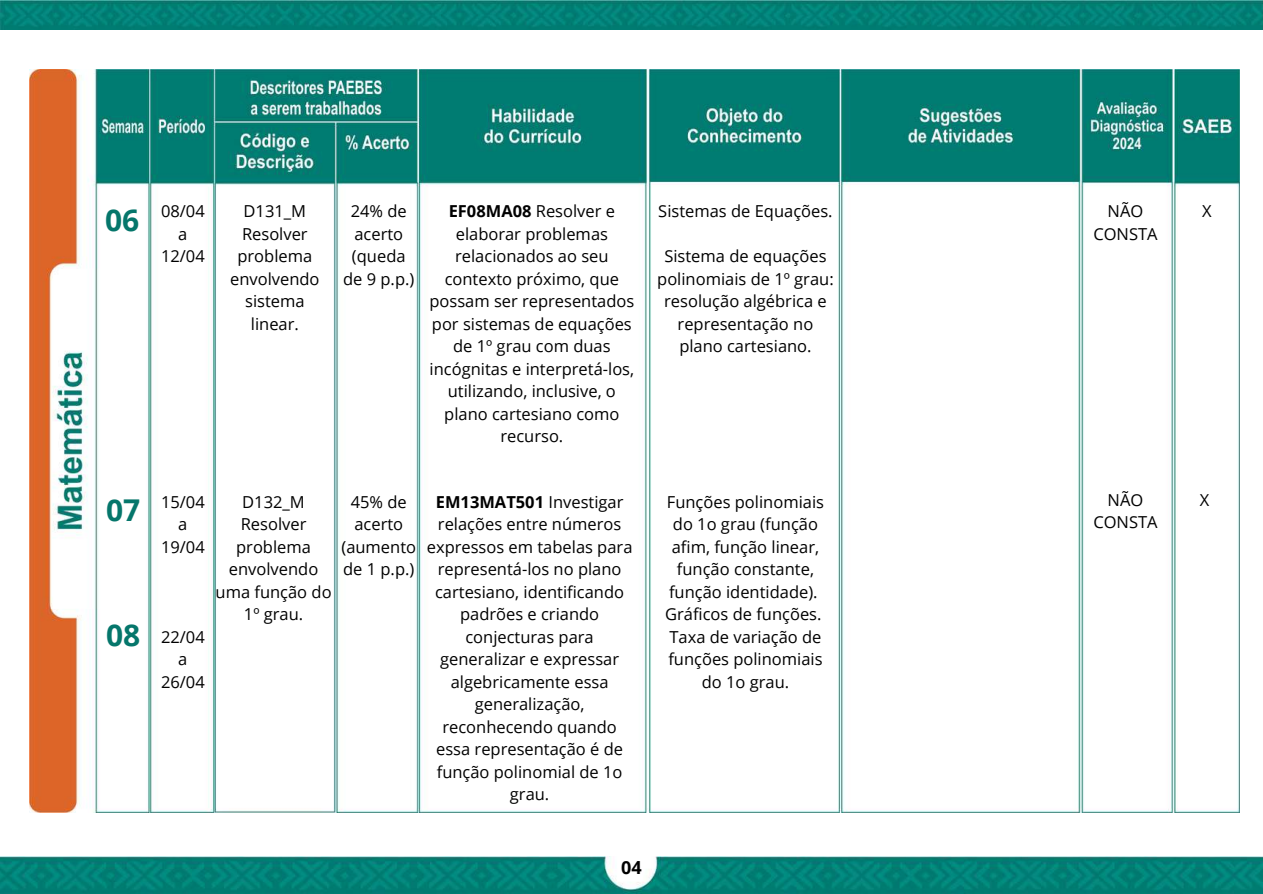
<style>
.page{position:relative;width:1263px;height:894px;background:#fff}
.page>*{position:absolute;margin:0;border:0;box-sizing:border-box;transform-origin:0 0}
.t1{font:700 30px "Open Sans";color:#05766b}
.t2{font:700 18px "Open Sans";color:#000}
.t3{font:16.5px/22.5px "Open Sans";color:#000;text-align:center}
.s1{font-weight:700;font-size:30px;color:#05766b}
.s2{font-weight:700}
</style>
<div class="page">
<img style="left:0;top:0;width:1263px;height:29px">
<img style="left:30px;top:69px;width:1209px;height:743px">
<img style="left:0;top:856px;width:1263px;height:37px">
<p class="t3" style="left:105px;top:199px;width:101px"><span class="s1">06</span> 08/04</p>
<p class="t3" style="left:178px;top:222px;width:11px">a</p>
<p class="t3" style="left:161px;top:244px;width:45px">12/04</p>
<p class="t3" style="left:230px;top:199px;width:91px">D131_M<br>Resolver problema envolvendo sistema linear.</p>
<p class="t3" style="left:343px;top:199px;width:73px">24% de acerto (queda de 9 p.p.)</p>
<p class="t3" style="left:658px;top:199px;width:176px">Sistemas de Equações.</p>
<p class="t3" style="left:429px;top:199px;width:206px"><span class="s2">EF08MA08</span> Resolver e elaborar problemas relacionados ao seu contexto próximo, que possam ser representados por sistemas de equações de 1º grau com duas incógnitas e interpretá-los, utilizando, inclusive, o plano cartesiano como recurso.</p>
<p class="t3" style="left:657px;top:244px;width:178px">Sistema de equações polinomiais de 1º grau: resolução algébrica e representação no plano cartesiano.</p>
<p class="t3" style="left:1093px;top:199px;width:66px">NÃO<br>CONSTA</p>
<p class="t3" style="left:1202px;top:199px;width:11px">X</p>
<h1 class="t1" style="left:106px;top:488px;width:36px">07</h1>
<h1 class="t1" style="left:106px;top:613px;width:36px">08</h1>
<p class="t3" style="left:161px;top:489px;width:45px">15/04 a<br>19/04</p>
<p class="t3" style="left:161px;top:624px;width:45px">22/04 a<br>26/04</p>
<p class="t3" style="left:216px;top:489px;width:118px">D132_M<br>Resolver problema envolvendo uma função do<br>1º grau.</p>
<p class="t3" style="left:341px;top:489px;width:76px">45% de acerto (aumento de 1 p.p.)</p>
<p class="t3" style="left:665px;top:489px;width:160px">Funções polinomiais do 1o grau (função afim, função linear, função constante, função identidade).<br>Gráficos de funções.<br>Taxa de variação de funções polinomiais do 1o grau.</p>
<p class="t3" style="left:1093px;top:488px;width:66px">NÃO<br>CONSTA</p>
<p class="t3" style="left:1200px;top:488px;width:11px">X</p>
<p class="t3" style="left:427px;top:489px;width:207px"><span class="s2">EM13MAT501</span> Investigar relações entre números expressos em tabelas para representá-los no plano cartesiano, identificando padrões e criando conjecturas para generalizar e expressar algebricamente essa generalização, reconhecendo quando essa representação é de função polinomial de 1o grau.</p>
<p class="t2" style="left:621px;top:854px;width:22px">04</p>
</div>
